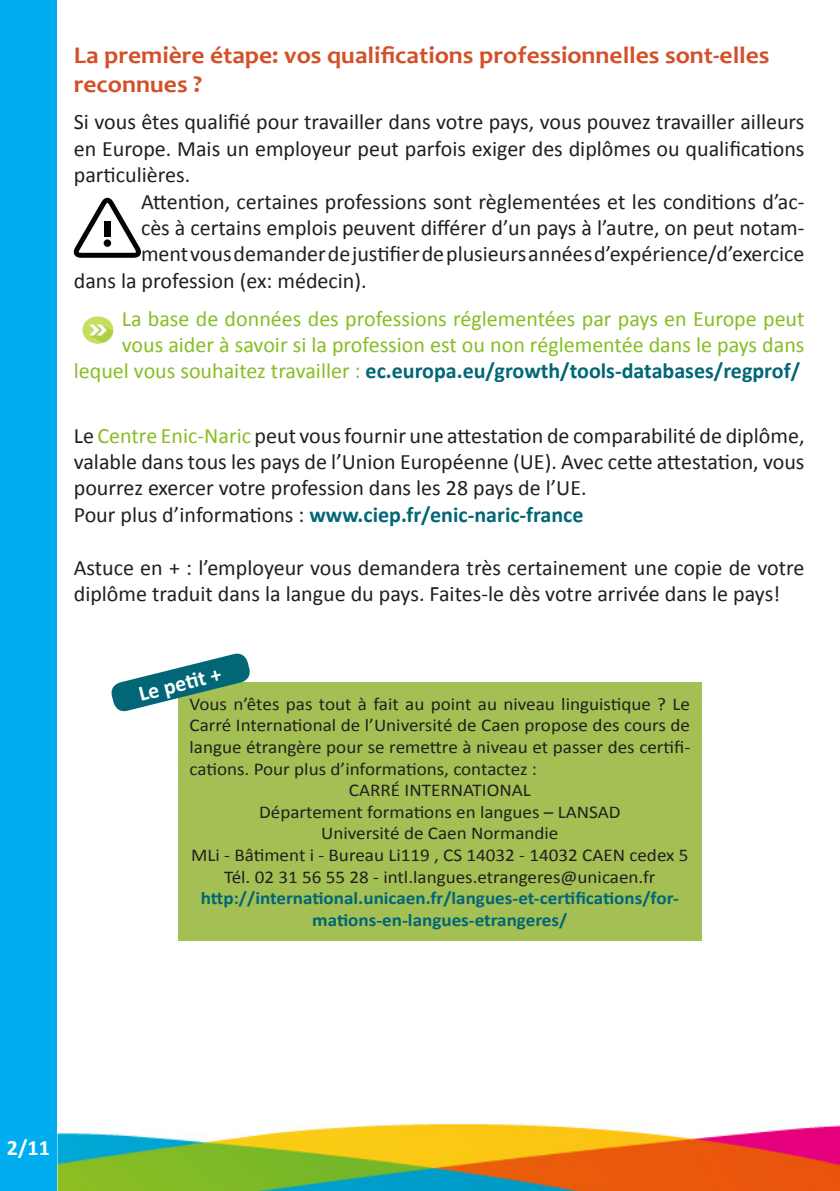
<style>
.page{position:relative;width:840px;height:1191px;background:#fff}
.page>*{position:absolute;margin:0;border:0;box-sizing:border-box;transform-origin:0 0}
.Sous-titre_rubrique{font:700 24px/28.8px "Candara";color:#d35029;scale:1.06 1}
.t1{font:22px/26.4px "Calibri";color:#231f20;text-align:justify}
.vert_astuce{font:22px/26.4px "Calibri";color:#88bd24;text-align:right}
.t2{font:700 22px "Calibri";color:#016675}
.t3{font:700 22px "Calibri";color:#fff}
.t4{font:700 22px "Calibri";color:#fcfcfc}
.t5{font:18px "Calibri";color:#231f20;scale:1.06 1}
.t6{font:700 18px "Calibri";color:#016675;scale:1.06 1}
.s1{font-weight:700;color:#016675}
.s2{color:#88bd24}
.s3{font-weight:400;color:#231f20}
</style>
<div class="page">
<img style="left:57px;top:1124px;width:782px;height:67px">
<div style="left:0;top:0;width:57px;height:1191px;background:#00aeef"></div>
<svg style="left:73px;top:198px;width:68px;height:60px"></svg>
<div style="left:104px;top:239px;width:7px;height:8px;background:#040503;border-radius:50%"></div>
<div style="left:104px;top:221px;width:7px;height:15px;background:#040503"></div>
<img style="left:82px;top:316px;width:32px;height:28px">
<div style="left:178px;top:681px;width:523px;height:259px;background:#a4c054"></div>
<svg style="left:111px;top:653px;width:141px;height:59px"></svg>
<p class="Sous-titre_rubrique" style="left:74px;top:40px;width:657px">La première étape: vos qualifications professionnelles sont-elles reconnues ?</p>
<p class="t1" style="left:74px;top:109px;width:731px">Si vous êtes qualifié pour travailler dans votre pays, vous pouvez travailler ailleurs en Europe. Mais un employeur peut parfois exiger des diplômes ou qualifications particulières.</p>
<p class="t1" style="left:141px;top:188px;width:664px">Attention, certaines professions sont règlementées et les conditions d’ac-</p>
<p class="t1" style="left:141px;top:214px;width:664px">cès à certains emplois peuvent différer d’un pays à l’autre, on peut notam-</p>
<p class="t1" style="left:141px;top:241px;width:664px">ment vous demander de justifier de plusieurs années d’expérience/d’exercice</p>
<p class="t1" style="left:74px;top:267px;width:294px">dans la profession (ex: médecin).</p>
<p class="vert_astuce" style="left:74px;top:305px;width:731px">La base de données des professions réglementées par pays en Europe peut<br>vous aider à savoir si la profession est ou non réglementée dans le pays dans lequel vous souhaitez travailler : <span class="s1">ec.europa.eu/growth/tools-databases/regprof/</span></p>
<p class="t1" style="left:74px;top:422px;width:732px">Le <span class="s2">Centre Enic-Naric</span> peut vous fournir une attestation de comparabilité de diplôme, valable dans tous les pays de l’Union Européenne (UE). Avec cette attestation, vous pourrez exercer votre profession dans les 28 pays de l’UE.</p>
<p class="t2" style="left:74px;top:500px;width:511px"><span class="s3">Pour plus d’informations :</span> www.ciep.fr/enic-naric-france</p>
<p class="t1" style="left:74px;top:554px;width:731px">Astuce en + : l’employeur vous demandera très certainement une copie de votre diplôme traduit dans la langue du pays. Faites-le dès votre arrivée dans le pays!</p>
<p class="t3" style="left:135px;top:680px;width:86px;rotate:-14deg">Le peti t +</p>
<p class="t5" style="left:189px;top:692px;width:473px">Vous n’êtes pas tout à fait au point au niveau linguistique ? Le</p>
<p class="t5" style="left:189px;top:714px;width:473px">Carré International de l’Université de Caen propose des cours de</p>
<p class="t5" style="left:189px;top:735px;width:473px">langue étrangère pour se remettre à niveau et passer des certifi-</p>
<p class="t5" style="left:189px;top:757px;width:329px">cations. Pour plus d’informations, contactez :</p>
<p class="t5" style="left:349px;top:779px;width:173px">CARRÉ INTERNATIONAL</p>
<p class="t5" style="left:259px;top:800px;width:342px">Département formations en langues – LANSAD</p>
<p class="t5" style="left:321px;top:822px;width:225px">Université de Caen Normandie</p>
<p class="t5" style="left:191px;top:843px;width:470px">MLi - Bâtiment i - Bureau Li119 , CS 14032 - 14032 CAEN cedex 5</p>
<p class="t5" style="left:224px;top:865px;width:408px">Tél. 02 31 56 55 28 - intl.langues.etrangeres@unicaen.fr</p>
<p class="t6" style="left:201px;top:886px;width:452px">http://international.unicaen.fr/langues-et-certifications/for-</p>
<p class="t6" style="left:312px;top:908px;width:242px">mations-en-langues-etrangeres/</p>
<p class="t4" style="left:7px;top:1133px;width:44px">2/11</p>
</div>
